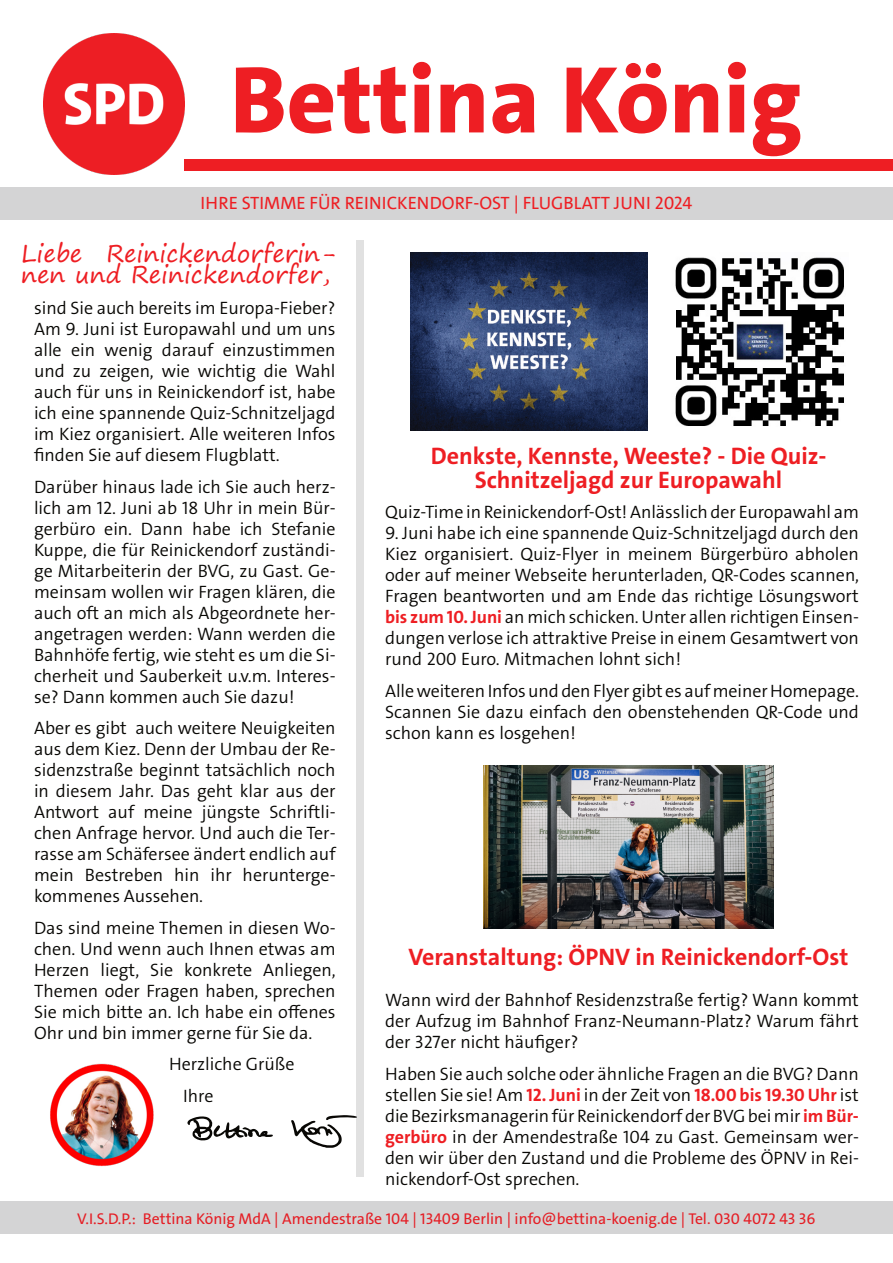
<style>
.page{position:relative;width:893px;height:1263px;background:#fff}
.page>*{position:absolute;margin:0;border:0;box-sizing:border-box;transform-origin:0 0}
.t1{font:800 96px "SPD The Sans";color:#ee1e23}
.t2{font:700 24px/24px "SPD The Sans";color:#ee1e23;text-align:center}
.t3{font:24px/21px "Segoe Print";color:#ee1e23}
.t4{font:300 18px/21px "SPD The Sans";color:#080704;text-align:justify}
.t5{font:18px "SPD The Sans Versal";color:#ee1e23}
.t6{font:15.75px "SPD The Sans";color:#e51e25}
.s1{font-weight:700;color:#ee1e23}
.s2{font-family:"SPD The Sans Versal"}
</style>
<div class="page">
<div style="left:184px;top:159px;width:709px;height:12px;background:#ee1e23"></div>
<div style="left:0;top:187px;width:893px;height:32px;background:#d4d4d5"></div>
<div style="left:0;top:1201px;width:893px;height:33px;background:#d4d4d5"></div>
<img style="left:50px;top:1063px;width:104px;height:104px">
<div style="left:357px;top:240px;width:7px;height:936px;background:#e1e1e1"></div>
<svg style="left:187px;top:1115px;width:170px;height:33px"></svg>
<img style="left:483px;top:765px;width:291px;height:164px">
<img style="left:410px;top:253px;width:238px;height:178px">
<img style="left:675px;top:257px;width:169px;height:169px">
<img style="left:44px;top:34px;width:140px;height:140px">
<h1 class="t1" style="left:230px;top:61px;width:574px">Bettina König</h1>
<p class="t5" style="left:201px;top:196px;width:493px">IHRE STIMME FÜR REINICKENDORF-OST | FLUGBLATT JUNI 2024</p>
<h2 class="t3" style="left:21px;top:245px;width:316px">Liebe Reinickendorferin&shy;nen und Reinickendorfer,</h2>
<p class="t4" style="left:34px;top:300px;width:303px">sind Sie auch bereits im Europa-Fieber?<br>Am 9. Juni ist Europawahl und um uns alle ein wenig darauf einzustimmen und zu zeigen, wie wichtig die Wahl auch für uns in Reinickendorf ist, habe ich eine spannende Quiz-Schnitzeljagd im Kiez organisiert. Alle weiteren Infos finden Sie auf diesem Flugblatt.</p>
<p class="t4" style="left:34px;top:478px;width:303px">Darüber hinaus lade ich Sie auch herz&shy;lich am 12. Juni ab 18 Uhr in mein Bür&shy;gerbüro ein. Dann habe ich Stefanie Kuppe, die für Reinickendorf zuständi&shy;ge Mitarbeiterin der BVG, zu Gast. Ge&shy;meinsam wollen wir Fragen klären, die auch oft an mich als Abgeordnete her&shy;angetragen werden: Wann werden die Bahnhöfe fertig, wie steht es um die Si&shy;cherheit und Sauberkeit u.v.m. Interes&shy;se? Dann kommen auch Sie dazu!</p>
<p class="t4" style="left:34px;top:720px;width:303px">Aber es gibt auch weitere Neuigkeiten aus dem Kiez. Denn der Umbau der Re&shy;sidenzstraße beginnt tatsächlich noch in diesem Jahr. Das geht klar aus der Antwort auf meine jüngste Schriftli&shy;chen Anfrage hervor. Und auch die Ter&shy;rasse am Schäfersee ändert endlich auf mein Bestreben hin ihr herunterge&shy;kommenes Aussehen.</p>
<p class="t4" style="left:34px;top:919px;width:303px">Das sind meine Themen in diesen Wo&shy;chen. Und wenn auch Ihnen etwas am Herzen liegt, Sie konkrete Anliegen, Themen oder Fragen haben, sprechen Sie mich bitte an. Ich habe ein offenes Ohr und bin immer gerne für Sie da.</p>
<p class="t4" style="left:183px;top:1050px;width:113px;line-height:31.5px;text-indent:-14px">Herzliche Grüße<br>Ihre</p>
<h2 class="t2" style="left:431px;top:446px;width:397px">Denkste, Kennste, Weeste? - Die Quiz-<br>Schnitzeljagd zur Europawahl</h2>
<p class="t4" style="left:385px;top:503px;width:475px">Quiz-Time in Reinickendorf-Ost! Anlässlich der Europawahl am</p>
<p class="t4" style="left:385px;top:524px;width:475px">9. Juni habe ich eine spannende Quiz-Schnitzeljagd durch den Kiez organisiert. Quiz-Flyer in meinem Bürgerbüro abholen oder auf meiner Webseite herunterladen, QR-Codes scannen, Fragen beantworten und am Ende das richtige Lösungswort <span class="s1">bis zum 10. Juni</span> an mich schicken. Unter allen richtigen Einsen&shy;dungen verlose ich attraktive Preise in einem Gesamtwert von rund 200 Euro. Mitmachen lohnt sich!</p>
<p class="t4" style="left:385px;top:682px;width:475px">Alle weiteren Infos und den Flyer gibt es aufmeiner Homepage.<br>Scannen Sie dazu einfach den obenstehenden QR-Code und schon kann es losgehen!</p>
<h2 class="t2" style="left:408px;top:948px;width:442px">Veranstaltung: ÖPNV in Reinickendorf-Ost</h2>
<p class="t4" style="left:385px;top:991px;width:475px">Wann wird der Bahnhof Residenzstraße fertig? Wann kommt der Aufzug im Bahnhof Franz-Neumann-Platz? Warum fährt der 327er nicht häufiger?</p>
<p class="t4" style="left:385px;top:1065px;width:475px">Haben Sie auch solche oder ähnliche Fragen an die BVG? Dann stellen Sie sie! Am <span class="s1">12. Juni</span> in der Zeit von <span class="s1">18.00 bis 19.30 Uhr</span> ist die Bezirksmanagerin für Reinickendorf der BVG beimir<span class="s1">im Bür&shy;gerbüro</span> in der Amendestraße 104 zu Gast. Gemeinsam wer&shy;den wir über den Zustand und die Probleme des ÖPNV in Rei&shy;nickendorf-Ost sprechen.</p>
<p class="t6" style="left:77px;top:1212px;width:740px"><span class="s2">V.I.S.D.P.:</span> Bettina König MdA | Amendestraße 104 | 13409 Berlin | info@bettina-koenig.de | Tel. 030 4072 43 36</p>
</div>
